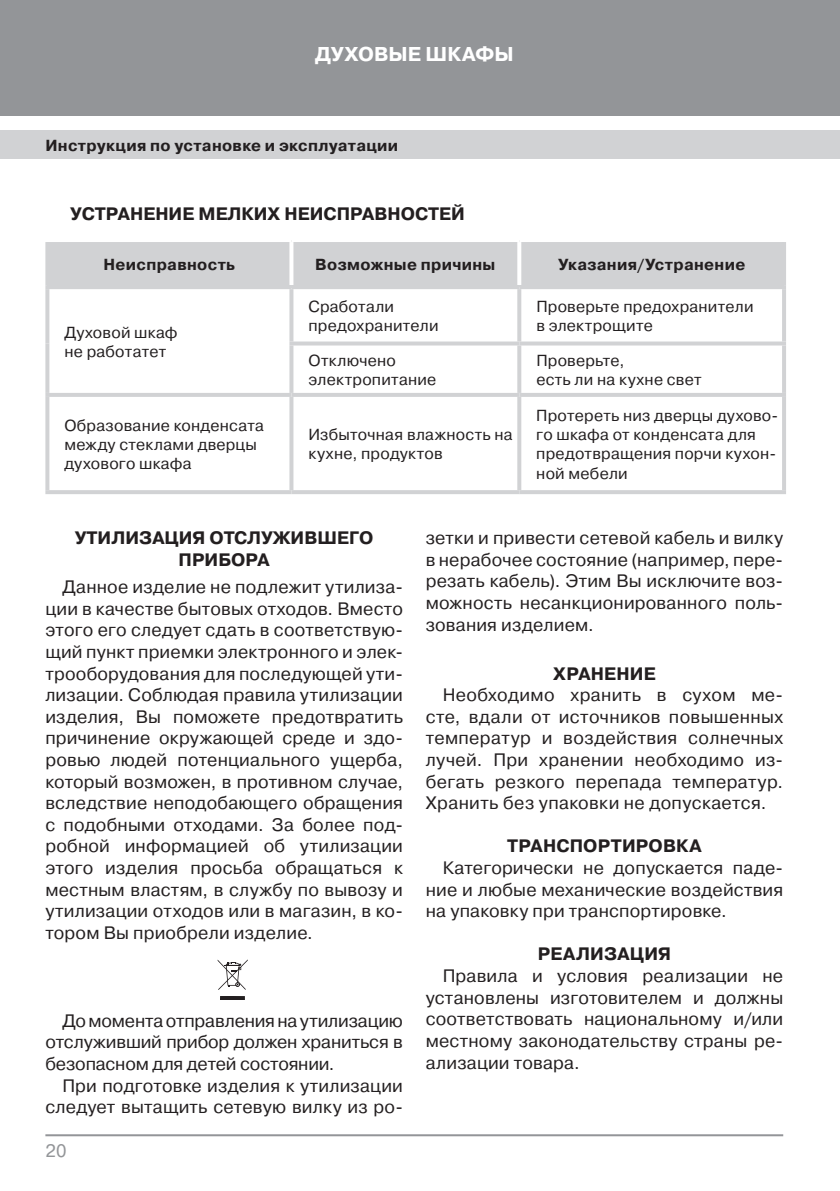
<style>
.page{position:relative;width:840px;height:1191px;background:#fff}
.page>*{position:absolute;margin:0;border:0;box-sizing:border-box;transform-origin:0 0}
.t1{font:700 20px "Pragmatica C";color:#fff}
.t2{font:18px/21.6px "Pragmatica C";letter-spacing:.01em;color:#231f20;text-align:justify}
.t3{font:700 18px/21.6px "Pragmatica C";color:#231f20;text-align:center}
.t4{font:18px "Pragmatica C";color:#939598}
.t5{font:16px/19.2px "Pragmatica C";letter-spacing:.015em;color:#231f20}
.t6{font:700 16px "Pragmatica C";letter-spacing:.02em;color:#231f20}
</style>
<div class="page">
<div style="left:0;top:0;width:839px;height:116px;background:#939598"></div>
<div style="left:0;top:130px;width:839px;height:29px;background:#d1d2d4"></div>
<hr style="left:45px;top:1134px;width:737px;height:2px;background:#939598">
<svg style="left:220px;top:996px;width:25px;height:3px"></svg>
<svg style="left:217px;top:959px;width:30px;height:31px"></svg>
<div style="left:47px;top:240px;width:244px;height:47px;background:#d1d2d4"></div>
<div style="left:293px;top:242px;width:488px;height:43px;background:#d1d2d4"></div>
<hr style="left:45px;top:238px;width:246px;height:4px;background:#fff">
<svg style="left:289px;top:242px;width:2px;height:43px"></svg>
<svg style="left:517px;top:242px;width:4px;height:43px"></svg>
<hr style="left:45px;top:285px;width:246px;height:4px;background:#d1d2d4">
<hr style="left:291px;top:285px;width:228px;height:4px;background:#d1d2d4">
<svg style="left:289px;top:289px;width:4px;height:52px"></svg>
<hr style="left:519px;top:285px;width:266px;height:4px;background:#d1d2d4">
<svg style="left:517px;top:289px;width:4px;height:52px"></svg>
<svg style="left:289px;top:341px;width:230px;height:4px"></svg>
<svg style="left:289px;top:345px;width:4px;height:48px"></svg>
<svg style="left:519px;top:341px;width:266px;height:4px"></svg>
<svg style="left:517px;top:345px;width:4px;height:48px"></svg>
<hr style="left:45px;top:393px;width:246px;height:4px;background:#d1d2d4">
<hr style="left:291px;top:393px;width:228px;height:4px;background:#d1d2d4">
<svg style="left:289px;top:397px;width:4px;height:93px"></svg>
<hr style="left:519px;top:393px;width:266px;height:4px;background:#d1d2d4">
<svg style="left:517px;top:397px;width:4px;height:93px"></svg>
<hr style="left:45px;top:490px;width:246px;height:4px;background:#d1d2d4">
<hr style="left:291px;top:490px;width:228px;height:4px;background:#d1d2d4">
<hr style="left:519px;top:490px;width:266px;height:4px;background:#d1d2d4">
<svg style="left:45px;top:289px;width:4px;height:54px"></svg>
<svg style="left:782px;top:289px;width:3px;height:52px"></svg>
<svg style="left:45px;top:343px;width:4px;height:50px"></svg>
<svg style="left:781px;top:345px;width:4px;height:48px"></svg>
<svg style="left:45px;top:397px;width:4px;height:93px"></svg>
<svg style="left:782px;top:397px;width:3px;height:93px"></svg>
<svg style="left:45px;top:242px;width:2px;height:43px"></svg>
<hr style="left:781px;top:242px;width:4px;height:43px;background:#d1d2d4">
<p class="t1" style="left:315px;top:43px;width:200px">ДУХОВЫЕ ШКАФЫ</p>
<p class="t6" style="left:45px;top:136px;width:354px">Инструкция по установке и эксплуатации</p>
<p class="t3" style="left:70px;top:203px;width:396px">УСТРАНЕНИЕ МЕЛКИХ НЕИСПРАВНОСТЕЙ</p>
<p class="t6" style="left:104px;top:255px;width:133px">Неисправность</p>
<p class="t6" style="left:315px;top:255px;width:181px">Возможные причины</p>
<p class="t6" style="left:557px;top:255px;width:189px">Указания/Устранение</p>
<p class="t5" style="left:64px;top:323px;width:115px">Духовой шкаф не работатет</p>
<p class="t5" style="left:308px;top:297px;width:132px">Сработали предохранители</p>
<p class="t5" style="left:536px;top:297px;width:218px">Проверьте предохранители в электрощите</p>
<p class="t5" style="left:308px;top:351px;width:129px">Отключено электропитание</p>
<p class="t5" style="left:536px;top:351px;width:167px">Проверьте,<br>есть ли на кухне свет</p>
<p class="t5" style="left:64px;top:415px;width:201px">Образование конденсата между стеклами дверцы духового шкафа</p>
<p class="t5" style="left:308px;top:425px;width:206px">Избыточная влажность на кухне, продуктов</p>
<p class="t5" style="left:536px;top:406px;width:243px">Протереть низ дверцы духово&shy;го шкафа от конденсата для предотвращения порчи кухон&shy;ной мебели</p>
<p class="t3" style="left:75px;top:527px;width:300px">УТИЛИЗАЦИЯ ОТСЛУЖИВШЕГО<br>ПРИБОРА</p>
<p class="t2" style="left:45px;top:576px;width:359px;text-indent:17px">Данное изделие не подлежит утилиза&shy;ции в качестве бытовых отходов. Вместо этого его следует сдать в соответствую&shy;щий пункт приемки электронного и элек&shy;трооборудования для последующей ути&shy;лизации. Соблюдая правила утилизации изделия, Вы поможете предотвратить причинение окружающей среде и здо&shy;ровью людей потенциального ущерба, который возможен, в противном случае, вследствие неподобающего обращения с подобными отходами. За более под&shy;робной информацией об утилизации этого изделия просьба обращаться к местным властям, в службу по вывозу и утилизации отходов или в магазин, в ко&shy;тором Вы приобрели изделие.</p>
<p class="t2" style="left:45px;top:1009px;width:359px;text-indent:17px">До момента отправления на утилизацию отслуживший прибор должен храниться в безопасном для детей состоянии.</p>
<p class="t2" style="left:45px;top:1074px;width:359px;text-align:right">При подготовке изделия к утилизации следует вытащить сетевую вилку из ро-</p>
<p class="t4" style="left:45px;top:1140px;width:23px">20</p>
<p class="t2" style="left:425px;top:527px;width:359px">зетки и привести сетевой кабель и вилку в нерабочее состояние (например, пере&shy;резать кабель). Этим Вы исключите воз&shy;можность несанкционированного поль&shy;зования изделием.</p>
<p class="t3" style="left:553px;top:662px;width:104px">ХРАНЕНИЕ</p>
<p class="t2" style="left:425px;top:684px;width:359px;text-indent:17px">Необходимо хранить в сухом ме&shy;сте, вдали от источников повышенных температур и воздействия солнечных лучей. При хранении необходимо из&shy;бегать резкого перепада температур.<br>Хранить без упаковки не допускается.</p>
<p class="t3" style="left:507px;top:835px;width:196px">ТРАНСПОРТИРОВКА</p>
<p class="t2" style="left:425px;top:857px;width:359px;text-indent:17px">Категорически не допускается паде&shy;ние и любые механические воздействия на упаковку при транспортировке.</p>
<p class="t3" style="left:537px;top:943px;width:135px">РЕАЛИЗАЦИЯ</p>
<p class="t2" style="left:425px;top:965px;width:359px;text-indent:17px">Правила и условия реализации не установлены изготовителем и должны соответствовать национальному и/или местному законодательству страны ре&shy;ализации товара.</p>
</div>
